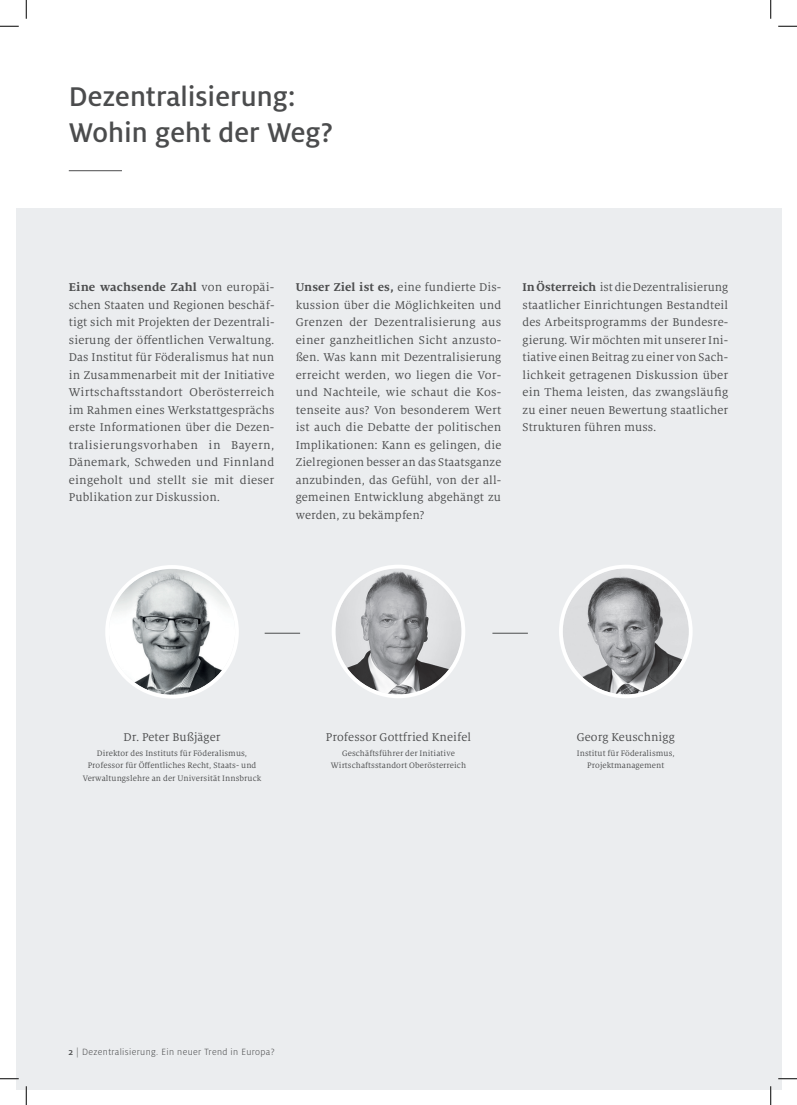
<style>
.page{position:relative;width:797px;height:1105px;background:#fff}
.page>*{position:absolute;margin:0;border:0;box-sizing:border-box;transform-origin:0 0}
.t1{font:500 30px/36px "Milo OT";color:#4b4c4d}
.t2{font:12.5px/17.5px "Milo Serif Pro";letter-spacing:.01em;color:#4b4c4d;text-align:justify}
.t3{font:300 10px "Milo OT";letter-spacing:.035em;color:#4b4c4d}
.t4{font:8.75px/12.5px "Milo Serif Pro";letter-spacing:.01em;color:#4b4c4d;text-align:center}
.s1{font-weight:700}
.s2{font-weight:500}
</style>
<div class="page">
<div style="left:16px;top:208px;width:765px;height:881px;background:#ebedef"></div>
<img style="left:335px;top:568px;width:126px;height:126px;border-radius:63px">
<div style="left:332px;top:565px;width:133px;height:133px;border:4px solid #fff;border-radius:50%"></div>
<img style="left:562px;top:568px;width:127px;height:126px;border-radius:63px">
<div style="left:559px;top:565px;width:133px;height:133px;border:4px solid #fff;border-radius:50%"></div>
<hr style="left:265px;top:633px;width:35px;height:1px;background:#4b4c4d">
<hr style="left:492px;top:633px;width:36px;height:1px;background:#4b4c4d">
<hr style="left:69px;top:170px;width:53px;height:1px;background:#4b4c4d">
<img style="left:109px;top:569px;width:126px;height:126px;border-radius:63px">
<div style="left:105px;top:565px;width:134px;height:134px;border:4px solid #fff;border-radius:50%"></div>
<svg style="left:0;top:25px;width:19px;height:2px"></svg>
<svg style="left:778px;top:25px;width:19px;height:2px"></svg>
<svg style="left:0;top:1078px;width:19px;height:1px"></svg>
<svg style="left:778px;top:1078px;width:19px;height:1px"></svg>
<svg style="left:25px;top:0;width:2px;height:19px"></svg>
<svg style="left:25px;top:1086px;width:2px;height:19px"></svg>
<svg style="left:770px;top:0;width:1px;height:19px"></svg>
<svg style="left:770px;top:1086px;width:1px;height:19px"></svg>
<h1 class="t1" style="left:69px;top:79px;width:266px">Dezentralisierung:<br>Wohin geht der Weg?</h1>
<p class="t2" style="left:69px;top:279px;width:207px"><span class="s1">Eine wachsende Zahl</span> von europäi&shy;schen Staaten und Regionen beschäf&shy;tigt sich mit Projekten der Dezentrali&shy;sierung der öffentlichen Verwaltung.<br>Das Institut für Föderalismus hat nun in Zusammenarbeit mit der Initiative Wirtschaftsstandort Oberösterreich im Rahmen eines Werkstattgesprächs erste Informationen über die Dezen&shy;tralisierungsvorhaben in Bayern, Dänemark, Schweden und Finnland eingeholt und stellt sie mit dieser Publikation zur Diskussion.</p>
<p class="t2" style="left:296px;top:279px;width:207px"><span class="s1">Unser Ziel ist es,</span> eine fundierte Dis&shy;kussion über die Möglichkeiten und Grenzen der Dezentralisierung aus einer ganzheitlichen Sicht anzusto&shy;ßen. Was kann mit Dezentralisierung erreicht werden, wo liegen die Vor&shy;und Nachteile, wie schaut die Kos&shy;tenseite aus? Von besonderem Wert ist auch die Debatte der politischen Implikationen: Kann es gelingen, die Zielregionen besser an das Staatsganze anzubinden, das Gefühl, von der all&shy;gemeinen Entwicklung abgehängt zu werden, zu bekämpfen?</p>
<p class="t2" style="left:522px;top:279px;width:207px"><span class="s1">In Österreich</span> ist die Dezentralisierung staatlicher Einrichtungen Bestandteil des Arbeitsprogramms der Bundesre&shy;gierung. Wir möchten mit unserer Ini&shy;tiative einen Beitrag zu einer von Sach&shy;lichkeit getragenen Diskussion über ein Thema leisten, das zwangsläufig zu einer neuen Bewertung staatlicher Strukturen führen muss.</p>
<p class="t2" style="left:124px;top:728px;width:98px">Dr. Peter Bußjäger</p>
<p class="t4" style="left:83px;top:747px;width:180px">Direktor des Instituts für Föderalismus,<br>Professor für Öffentliches Recht, Staats- und<br>Verwaltungslehre an der Universität Innsbruck</p>
<p class="t2" style="left:326px;top:728px;width:147px">Professor Gottfried Kneifel</p>
<p class="t4" style="left:331px;top:747px;width:137px">Geschäftsführer der Initiative<br>Wirtschaftsstandort Oberösterreich</p>
<p class="t3" style="left:68px;top:1046px;width:208px"><span class="s2">2</span> | Dezentralisierung. Ein neuer Trend in Europa?</p>
<p class="t2" style="left:577px;top:728px;width:99px">Georg Keuschnigg</p>
<p class="t4" style="left:577px;top:747px;width:99px">Institut für Föderalismus,<br>Projektmanagement</p>
</div>
